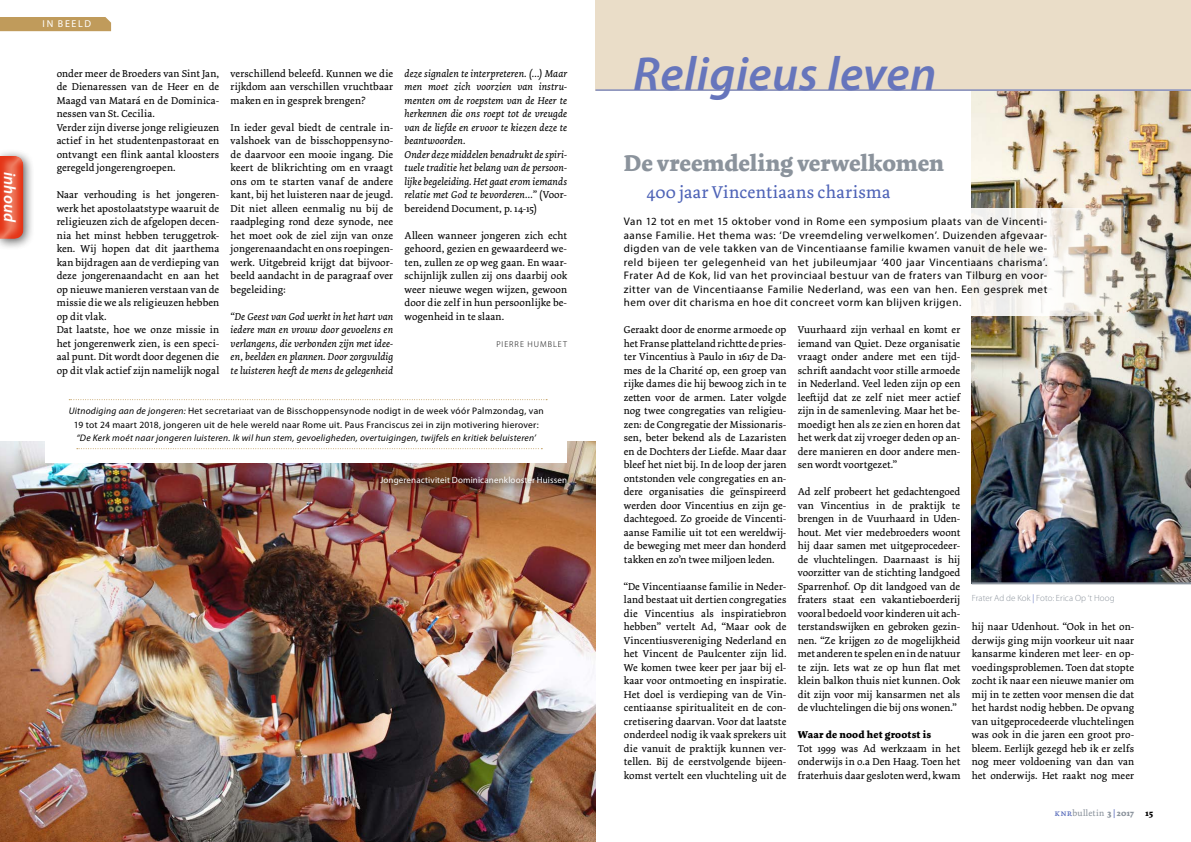
<style>
.page{position:relative;width:1191px;height:842px;background:#fff}
.page>*{position:absolute;margin:0;border:0;box-sizing:border-box;transform-origin:0 0}
.t1{font:italic 600 48px "Myriad Pro";letter-spacing:.01em;color:#6675bc}
.t2{font:700 24px "Dolly Pro";letter-spacing:-.005em;color:#8b939c}
.t3{font:18px "Dolly Pro";letter-spacing:.015em;color:#4e63b7}
.t4{font:italic 600 16.5px "Myriad Pro";letter-spacing:.02em;color:#fff}
.t5{font:11px/13.5px "Myriad Pro";letter-spacing:.045em;color:#000;text-align:justify}
.t6{font:10.5px/13.5px "Dolly Pro";letter-spacing:.005em;color:#000;text-align:justify}
.t7{font:italic 10.5px/13.5px "Dolly Pro";letter-spacing:.005em;color:#000;text-align:justify}
.t8{font:700 10.5px "Dolly Pro";letter-spacing:.015em;color:#000}
.t9{font:10px "Myriad Pro";letter-spacing:.165em;color:#fff}
.t10{font:9.5px/13.5px "Myriad Pro";letter-spacing:.025em;color:#000;text-align:center}
.t11{font:italic 9.5px "Myriad Pro";letter-spacing:.025em;color:#000}
.t12{font:9px "Myriad Pro";letter-spacing:.015em;color:#fff}
.t13{font:300 9px "Myriad Pro";letter-spacing:.01em;color:#8b939c}
.t14{font:9px "Dolly Pro";letter-spacing:.04em;color:#8b939c}
.t15{font:700 9px "Dolly Pro";color:#000}
.t16{font:300 8.5px "Myriad Pro";color:#000}
.s1{font-style:normal}
.s2{font-style:italic}
.s3{color:#4e63b7}
.s4{font-family:"Dolly Pro Regular Small Caps";color:#4e63b7}
.s5{font-weight:700}
</style>
<div class="page">
<div style="left:0;top:17px;width:111px;height:14px;background:#c09b5b"></div>
<img style="left:0;top:441px;width:595px;height:401px">
<div style="left:45px;top:388px;width:522px;height:75px;background:#fff"></div>
<img style="left:971px;top:91px;width:220px;height:491px">
<svg style="left:971px;top:208px;width:174px;height:108px;fill:#f4f1ee"></svg>
<div style="left:595px;top:0;width:596px;height:90px;background:#eaddc8"></div>
<hr style="left:595px;top:90px;width:596px;height:1px;background:#4e63b7">
<svg style="left:69px;top:399px;width:478px;height:1px"></svg>
<svg style="left:77px;top:448px;width:465px;height:1px"></svg>
<div style="left:377px;top:473px;width:197px;height:20px;background:#000;opacity:.75"></div>
<hr style="left:971px;top:582px;width:220px;height:2px;background:#8b939c">
<div style="left:0;top:149px;width:35px;height:101px;background:#000;opacity:.6"></div>
<div style="left:0;top:149px;width:29px;height:97px;background:#eaddc8;opacity:.41"></div>
<h3 class="t4" style="left:20px;top:172px;width:53px;rotate:90deg">inhoud</h3>
<p class="t9" style="left:43px;top:18px;width:50px">in beeld</p>
<p class="t7" style="left:404px;top:66px;width:164px;text-align:left">deze signalen te interpreteren. (…) Maar men moet zich voorzien van instru&shy;menten om de roepstem van de Heer te herkennen die ons roept tot de vreugde van de liefde en ervoor te kiezen deze te beantwoorden.<br>Onder deze middelen benadrukt de spiri&shy;tuele traditie het belang van de persoon&shy;lijke begeleiding. Het gaat erom iemands relatie met God te bevorderen…” <span class="s1">(Voor&shy;bereidend Document, p. 14-15)</span></p>
<p class="t6" style="left:404px;top:229px;width:164px">Alleen wanneer jongeren zich echt gehoord, gezien en gewaardeerd we&shy;ten, zullen ze op weg gaan. En waar&shy;schijnlijk zullen zij ons daarbij ook weer nieuwe wegen wijzen, gewoon door die zelf in hun persoonlijke be&shy;wogenheid in te slaan.</p>
<p class="t16" style="left:496px;top:339px;width:11px">Pierre</p>
<p class="t16" style="left:527px;top:339px;width:19px">Humblet</p>
<p class="t6" style="left:57px;top:66px;width:164px;text-align:left">onder meer de Broeders van Sint Jan, de Dienaressen van de Heer en de<br>Maagd van Matará en de Dominica&shy;nessen van St. Cecilia.<br>Verder zijn diverse jonge religieuzen actief in het studentenpastoraat en ontvangt een flink aantal kloosters geregeld jongerengroepen.</p>
<p class="t6" style="left:57px;top:188px;width:164px;text-align:left">Naar verhouding is het jongeren&shy;werk het apostolaatstype waaruit de religieuzen zich de afgelopen decen&shy;nia het minst hebben teruggetrok&shy;ken. Wij hopen dat dit jaarthema kan bijdragen aan de verdieping van deze jongerenaandacht en aan het op nieuwe manieren verstaan van de missie die we als religieuzen hebben op dit vlak.<br>Dat laatste, hoe we onze missie in het jongerenwerk zien, is een speci&shy;aal punt. Dit wordt door degenen die op dit vlak actief zijn namelijk nogal</p>
<p class="t6" style="left:231px;top:67px;width:164px">verschillend beleefd. Kunnen we die rijkdom aan verschillen vruchtbaar maken en in gesprek brengen?</p>
<p class="t6" style="left:231px;top:121px;width:164px">In ieder geval biedt de centrale in&shy;valshoek van de bisschoppensyno&shy;de daarvoor een mooie ingang. Die keert de blikrichting om en vraagt ons om te starten vanaf de andere kant, bij het luisteren naar de jeugd.<br>Dit niet alleen eenmalig nu bij de raadpleging rond deze synode, nee het moet ook de ziel zijn van onze jongerenaandacht en ons roepingen&shy;werk. Uitgebreid krijgt dat bijvoor&shy;beeld aandacht in de paragraaf over begeleiding:</p>
<p class="t7" style="left:231px;top:310px;width:164px">“De Geest van God werkt in het hart van iedere man en vrouw door gevoelens en verlangens, die verbonden zijn met idee&shy;ën, beelden en plannen. Door zorgvuldig te luisteren heeft de mens de gelegenheid</p>
<p class="t10" style="left:69px;top:404px;width:476px"><span class="s2">Uitnodiging aan de jongeren:</span> Het secretariaat van de Bisschoppensynode nodigt in de week vóór Palmzondag, van<br>19 tot 24 maart 2018, jongeren uit de hele wereld naar Rome uit. Paus Franciscus zei in zijn motivering hierover:</p>
<p class="t11" style="left:76px;top:432px;width:461px">“De Kerk moét naar jongeren luisteren. Ik wil hun stem, gevoeligheden, overtuigingen, twijfels en kritiek beluisteren’</p>
<p class="t12" style="left:380px;top:474px;width:189px">Jongerenactiviteit Dominicanenklooster Huissen</p>
<h1 class="t1" style="left:633px;top:44px;width:305px">Religieus leven</h1>
<h2 class="t2" style="left:624px;top:148px;width:321px">De vreemdeling verwelkomen</h2>
<h3 class="t3" style="left:646px;top:181px;width:245px">400 jaar Vincentiaans charisma</h3>
<p class="t5" style="left:624px;top:215px;width:425px">Van 12 tot en met 15 oktober vond in Rome een symposium plaats van de Vincenti&shy;aanse Familie. Het thema was: ‘De vreemdeling verwelkomen’. Duizenden afgevaar&shy;digden van de vele takken van de Vincentiaanse familie kwamen vanuit de hele we&shy;reld bijeen ter gelegenheid van het jubileumjaar ‘400 jaar Vincentiaans charisma’.<br>Frater Ad de Kok, lid van het provinciaal bestuur van de fraters van Tilburg en voor&shy;zitter van de Vincentiaanse Familie Nederland, was een van hen. Een gesprek met hem over dit charisma en hoe dit concreet vorm kan blijven krijgen.</p>
<p class="t6" style="left:624px;top:323px;width:164px">Geraakt door de enorme armoede op het Franse platteland richtte de pries&shy;ter Vincentius à Paulo in 1617 de Da&shy;mes de la Charité op, een groep van rijke dames die hij bewoog zich in te zetten voor de armen. Later volgde nog twee congregaties van religieu&shy;zen: de Congregatie der Missionaris&shy;sen, beter bekend als de Lazaristen en de Dochters der Liefde. Maar daar bleef het niet bij. In de loop der jaren ontstonden vele congregaties en an&shy;dere organisaties die geïnspireerd werden door Vincentius en zijn ge&shy;dachtegoed. Zo groeide de Vincenti&shy;aanse Familie uit tot een wereldwij&shy;de beweging met meer dan honderd takken en zo’n twee miljoen leden.</p>
<p class="t6" style="left:624px;top:580px;width:164px">“De Vincentiaanse familie in Neder&shy;land bestaat uit dertien congregaties die Vincentius als inspiratiebron hebben” vertelt Ad, “Maar ook de Vincentiusvereniging Nederland en het Vincent de Paulcenter zijn lid.<br>We komen twee keer per jaar bij el&shy;kaar voor ontmoeting en inspiratie.<br>Het doel is verdieping van de Vin&shy;centiaanse spiritualiteit en de con&shy;cretisering daarvan. Voor dat laatste onderdeel nodig ik vaak sprekers uit die vanuit de praktijk kunnen ver&shy;tellen. Bij de eerstvolgende bijeen&shy;komst vertelt een vluchteling uit de</p>
<p class="t6" style="left:797px;top:323px;width:164px">Vuurhaard zijn verhaal en komt er iemand van Quiet. Deze organisatie vraagt onder andere met een tijd&shy;schrift aandacht voor stille armoede in Nederland. Veel leden zijn op een leeftijd dat ze zelf niet meer actief zijn in de samenleving. Maar het be&shy;moedigt hen als ze zien en horen dat het werk dat zij vroeger deden op an&shy;dere manieren en door andere men&shy;sen wordt voortgezet.”</p>
<p class="t6" style="left:797px;top:485px;width:164px">Ad zelf probeert het gedachtengoed van Vincentius in de praktijk te brengen in de Vuurhaard in Uden&shy;hout. Met vier medebroeders woont hij daar samen met uitgeprocedeer&shy;de vluchtelingen. Daarnaast is hij voorzitter van de stichting landgoed Sparrenhof. Op dit landgoed van de fraters staat een vakantieboerderij vooral bedoeld voor kinderen uit ach&shy;terstandswijken en gebroken gezin&shy;nen. “Ze krijgen zo de mogelijkheid met anderen te spelen en in de natuur te zijn. Iets wat ze op hun flat met klein balkon thuis niet kunnen. Ook dit zijn voor mij kansarmen net als de vluchtelingen die bij ons wonen.”</p>
<p class="t8" style="left:797px;top:728px;width:135px">Waar de nood het grootst is</p>
<p class="t6" style="left:797px;top:742px;width:164px">Tot 1999 was Ad werkzaam in het onderwijs in o.a Den Haag. Toen het fraterhuis daar gesloten werd, kwam</p>
<p class="t13" style="left:971px;top:592px;width:145px">Frater Ad de Kok <span class="s3">|</span> Foto: Erica Op ‘t Hoog</p>
<p class="t6" style="left:971px;top:620px;width:164px">hij naar Udenhout. “Ook in het on&shy;derwijs ging mijn voorkeur uit naar kansarme kinderen met leer- en op&shy;voedingsproblemen. Toen dat stopte zocht ik naar een nieuwe manier om mij in te zetten voor mensen die dat het hardst nodig hebben. De opvang van uitgeprocedeerde vluchtelingen was ook in die jaren een groot pro&shy;bleem. Eerlijk gezegd heb ik er zelfs nog meer voldoening van dan van het onderwijs. Het raakt nog meer</p>
<p class="t14" style="left:1054px;top:807px;width:81px"><span class="s4">knr</span>bulletin <span class="s5">3</span> <span class="s4">|</span> <span class="s5">2017</span></p>
<p class="t15" style="left:1145px;top:807px;width:9px">15</p>
</div>
